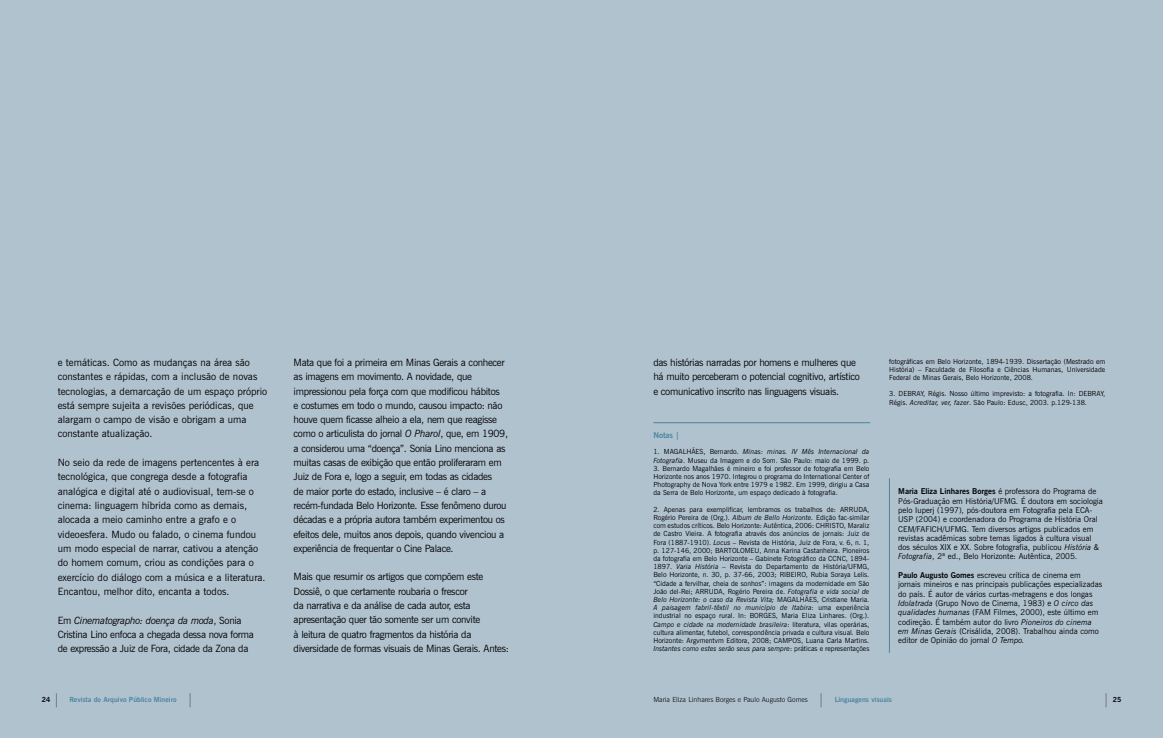
<style>
.page{position:relative;width:1163px;height:738px;background:#fff}
.page>*{position:absolute;margin:0;border:0;box-sizing:border-box;transform-origin:0 0}
.t1{font:10px/14.3px "News Gothic BT";letter-spacing:-.03em;color:#000}
.t2{font:10px/14.3px "News Gothic BT";color:#000}
.t3{font:8px/9.3px "News Gothic BT";color:#000}
.t4{font:700 8px "News Gothic BT";letter-spacing:-.01em;color:#49859f}
.t5{font:7px/8.2px "News Gothic BT";color:#000;text-align:justify}
.t6{font:700 7px "News Gothic BT";color:#49859f}
.t7{font:300 7px "News Gothic BT";color:#000}
.t8{font:700 7px "News Gothic BT";color:#000}
.s1{font-style:italic}
.s2{font-weight:700}
.s3{font-weight:300;font-size:14px}
.s4{font-weight:300;font-size:14px;color:#000}
.s5{font-size:14px}
</style>
<div class="page">
<div style="left:0;top:0;width:1162px;height:737px;background:#b1c2cf"></div>
<hr style="left:653px;top:422px;width:217px;height:1px;background:#49859f">
<hr style="left:889px;top:478px;width:1px;height:174px;background:#49859f">
<p class="t2" style="left:58px;top:355px;width:211px">e temáticas. Como as mudanças na área são constantes e rápidas, com a inclusão de novas tecnologias, a demarcação de um espaço próprio está sempre sujeita a revisões periódicas, que alargam o campo de visão e obrigam a uma constante atualização.</p>
<p class="t2" style="left:58px;top:455px;width:209px">No seio da rede de imagens pertencentes à era tecnológica, que congrega desde a fotografia analógica e digital até o audiovisual, tem-se o cinema: linguagem híbrida como as demais, alocada a meio caminho entre a grafo e o videoesfera. Mudo ou falado, o cinema fundou um modo especial de narrar, cativou a atenção do homem comum, criou as condições para o exercício do diálogo com a música e a literatura.<br>Encantou, melhor dito, encanta a todos.</p>
<h1 class="t1" style="left:58px;top:612px;width:197px">Em <span class="s1">Cinematographo: doença da moda</span>, Sonia<br>Cristina Lino enfoca a chegada dessa nova forma de expressão a Juiz de Fora, cidade da Zona da</h1>
<p class="t1" style="left:293px;top:355px;width:216px">Mata que foi a primeira em Minas Gerais a conhecer as imagens em movimento. A novidade, que impressionou pela força com que modificou hábitos<br>e costumes em todo o mundo, causou impacto: não houve quem ficasse alheio a ela, nem que reagisse como o articulista do jornal <span class="s1">O Pharol</span>, que, em 1909, a considerou uma “doença”. Sonia Lino menciona as muitas casas de exibição que então proliferaram em Juiz de Fora e, logo a seguir, em todas as cidades<br>de maior porte do estado, inclusive – é claro – a recém-fundada Belo Horizonte. Esse fenômeno durou décadas e a própria autora também experimentou os efeitos dele, muitos anos depois, quando vivenciou a experiência de frequentar o Cine Palace.</p>
<p class="t1" style="left:293px;top:569px;width:217px">Mais que resumir os artigos que compõem este Dossiê, o que certamente roubaria o frescor<br>da narrativa e da análise de cada autor, esta apresentação quer tão somente ser um convite<br>à leitura de quatro fragmentos da história da diversidade de formas visuais de Minas Gerais. Antes:</p>
<h1 class="t1" style="left:653px;top:355px;width:208px">das histórias narradas por homens e mulheres que há muito perceberam o potencial cognitivo, artístico e comunicativo inscrito nas linguagens visuais.</h1>
<p class="t4" style="left:653px;top:430px;width:28px">Notas |</p>
<p class="t5" style="left:653px;top:447px;width:217px">1. MAGALHÃES, Bernardo. <span class="s1">Minas: minas. IV Mês Internacional da<br>Fotografia</span>. Museu da Imagem e do Som. São Paulo: maio de 1999. p.</p>
<p class="t5" style="left:653px;top:463px;width:217px">3. Bernardo Magalhães é mineiro e foi professor de fotografia em Belo Horizonte nos anos 1970. Integrou o programa do International Center of Photography de Nova York entre 1979 e 1982. Em 1999, dirigiu a Casa da Serra de Belo Horizonte, um espaço dedicado à fotografia.</p>
<p class="t5" style="left:653px;top:504px;width:217px">2. Apenas para exemplificar, lembramos os trabalhos de: ARRUDA, Rogério Pereira de (Org.). <span class="s1">Album de Bello Horizonte.</span> Edição fac-similar com estudos críticos. Belo Horizonte: Autêntica, 2006: CHRISTO, Maraliz de Castro Vieira. A fotografia através dos anúncios de jornais: Juiz de Fora (1887-1910). <span class="s1">Locus</span> – Revista de História, Juiz de Fora, v. 6, n. 1, p. 127-146, 2000; BARTOLOMEU, Anna Karina Castanheira. Pioneiros da fotografia em Belo Horizonte – Gabinete Fotográfico da CCNC, 1894- 1897. <span class="s1">Varia História –</span> Revista do Departamento de História/UFMG, Belo Horizonte, n. 30, p. 37-66, 2003; RIBEIRO, Rubia Soraya Lelis. “Cidade a fervilhar, cheia de sonhos”: imagens da modernidade em São João del-Rei; ARRUDA, Rogério Pereira de. <span class="s1">Fotografia e vida social de Belo Horizonte: o caso da Revista Vita;</span> MAGALHÃES, Cristiane Maria.<br><span class="s1">A paisagem fabril-têxtil no município de Itabira</span>: uma experiência industrial no espaço rural. In: BORGES, Maria Eliza Linhares. (Org.).<br><span class="s1">Campo e cidade na modernidade brasileira</span>: literatura, vilas operárias, cultura alimentar, futebol, correspondência privada e cultura visual<span class="s1">.</span> Belo Horizonte: Argvmentvm Editora, 2008; CAMPOS, Luana Carla Martins.<br><span class="s1">Instantes como estes serão seus para sempre</span>: práticas e representações</p>
<p class="t5" style="left:889px;top:356px;width:217px">fotográficas em Belo Horizonte, 1894-1939. Dissertação (Mestrado em História) – Faculdade de Filosofia e Ciências Humanas, Universidade Federal de Minas Gerais, Belo Horizonte, 2008.</p>
<p class="t5" style="left:889px;top:389px;width:217px">3. DEBRAY, Régis. Nosso último imprevisto: a fotografia. In: DEBRAY,<br>Régis. <span class="s1">Acreditar, ver, fazer</span>. São Paulo: Edusc, 2003. p.129-138.</p>
<p class="t3" style="left:898px;top:486px;width:206px"><span class="s2">Maria Eliza Linhares Borges</span> é professora do Programa de Pós-Graduação em História/UFMG. É doutora em sociologia pelo Iuperj (1997), pós-doutora em Fotografia pela ECA-USP (2004) e coordenadora do Programa de História Oral CEM/FAFICH/UFMG. Tem diversos artigos publicados em revistas acadêmicas sobre temas ligados à cultura visual dos séculos XIX e XX. Sobre fotografia, publicou <span class="s1">História &amp; Fotografia</span>, 2ª ed., Belo Horizonte: Autêntica, 2005.</p>
<p class="t3" style="left:898px;top:570px;width:205px"><span class="s2">Paulo Augusto Gomes</span> escreveu crítica de cinema em jornais mineiros e nas principais publicações especializadas do país. É autor de vários curtas-metragens e dos longas <span class="s1">Idolatrada</span> (Grupo Novo de Cinema, 1983) e <span class="s1">O circo das qualidades humanas</span> (FAM Filmes, 2000), este último em codireção. É também autor do livro <span class="s1">Pioneiros do cinema em Minas Gerais</span> (Crisálida, 2008). Trabalhou ainda como editor de Opinião do jornal <span class="s1">O Tempo.</span></p>
<p class="t8" style="left:42px;top:694px;width:18px">24 <span class="s3">|</span></p>
<p class="t6" style="left:69px;top:694px;width:124px">Revista do Arquivo Público Mineiro <span class="s4">|</span></p>
<p class="t7" style="left:653px;top:694px;width:171px">Maria Eliza Linhares Borges e Paulo Augusto Gomes <span class="s5">|</span></p>
<p class="t6" style="left:834px;top:694px;width:59px">Linguagens visuais</p>
<p class="t8" style="left:1104px;top:694px;width:18px"><span class="s3">|</span> 25</p>
</div>
